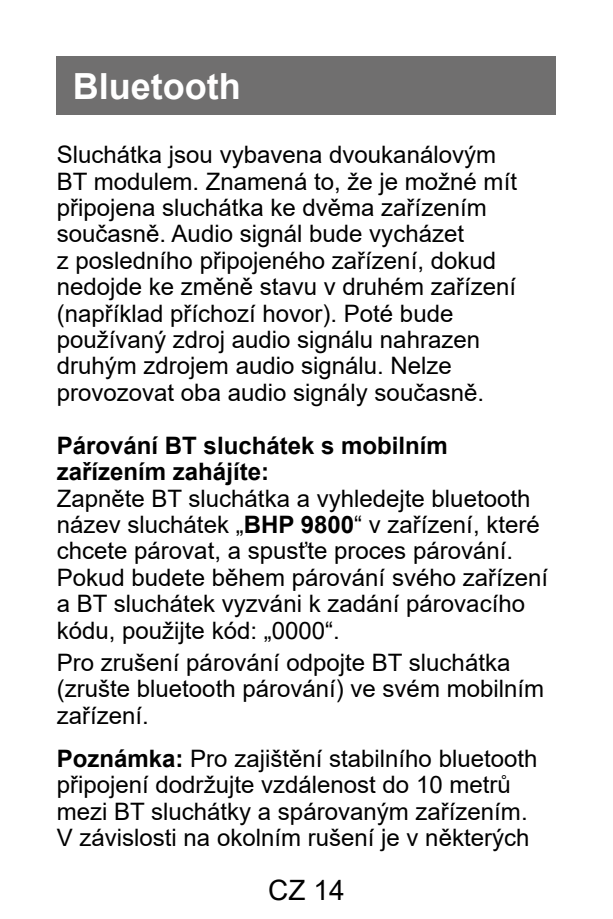
<style>
.page{position:relative;width:613px;height:919px;background:#fff}
.page>*{position:absolute;margin:0;border:0;box-sizing:border-box;transform-origin:0 0}
.t1{font:700 36px "Arial";color:#fff}
.t2{font:28px "Arial";color:#000}
.t3{font:24px/26.4px "Arial";color:#000}
.t4{font:700 24px/26.4px "Arial";color:#000}
.s1{font-weight:700}
</style>
<div class="page">
<div style="left:57px;top:57px;width:499px;height:58px;background:#706f6f"></div>
<h1 class="t1" style="left:73px;top:61px;width:169px">Bluetooth</h1>
<p class="t3" style="left:57px;top:141px;width:461px">Sluchátka jsou vybavena dvoukanálovým BT modulem. Znamená to, že je možné mít připojena sluchátka ke dvěma zařízením současně. Audio signál bude vycházet<br>z posledního připojeného zařízení, dokud nedojde ke změně stavu v druhém zařízení (například příchozí hovor). Poté bude používaný zdroj audio signálu nahrazen druhým zdrojem audio signálu. Nelze provozovat oba audio signály současně.</p>
<p class="t4" style="left:57px;top:432px;width:392px">Párování BT sluchátek s mobilním zařízením zahájíte:</p>
<p class="t3" style="left:57px;top:484px;width:492px">Zapněte BT sluchátka a vyhledejte bluetooth název sluchátek „<span class="s1">BHP 9800</span>“ v zařízení, které chcete párovat, a spusťte proces párování.<br>Pokud budete během párování svého zařízení a BT sluchátek vyzváni k zadání párovacího kódu, použijte kód: „0000“.</p>
<p class="t3" style="left:57px;top:649px;width:488px">Pro zrušení párování odpojte BT sluchátka (zrušte bluetooth párování) ve svém mobilním zařízení.</p>
<p class="t3" style="left:57px;top:745px;width:482px"><span class="s1">Poznámka:</span> Pro zajištění stabilního bluetooth připojení dodržujte vzdálenost do 10 metrů mezi BT sluchátky a spárovaným zařízením.<br>V závislosti na okolním rušení je v některých</p>
<p class="t2" style="left:268px;top:870px;width:78px">CZ 14</p>
</div>
